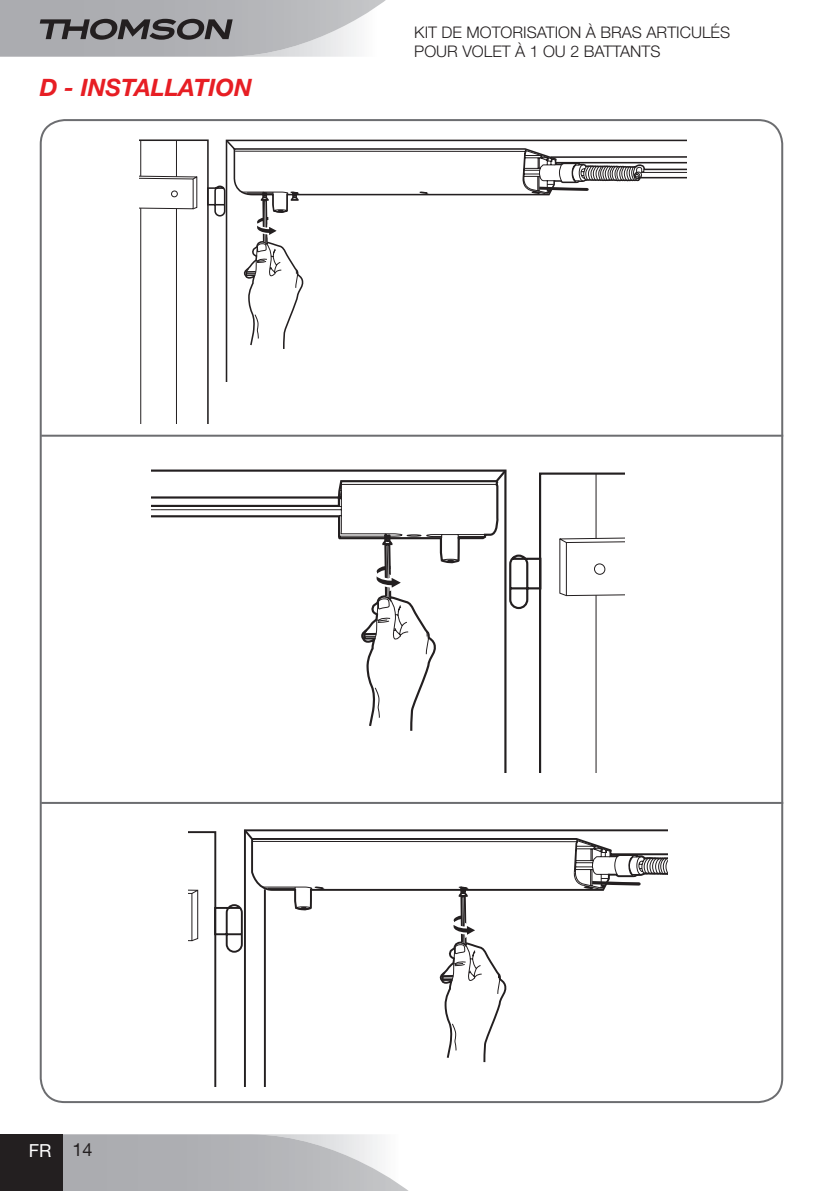
<style>
.page{position:relative;width:840px;height:1191px;background:#fff}
.page>*{position:absolute;margin:0;border:0;box-sizing:border-box;transform-origin:0 0}
.t1{font:italic 700 24px "Helvetica Neue";color:#e71e24}
.t2{font:18px "Helvetica Neue";color:#fff}
.t3{font:300 16px/19.2px "Helvetica Neue";color:#231f20}
.s1{color:#231f20}
</style>
<div class="page">
<svg style="left:62px;top:1134px;width:346px;height:57px"></svg>
<div style="left:0;top:1134px;width:62px;height:57px;background:#231f20"></div>
<svg style="left:0;top:0;width:385px;height:57px"></svg>
<hr style="left:41px;top:435px;width:741px;height:2px;background:#6c6d70">
<hr style="left:41px;top:802px;width:741px;height:2px;background:#6c6d70">
<svg style="left:226px;top:139px;width:460px;height:243px"></svg>
<svg style="left:234px;top:141px;width:409px;height:209px"></svg>
<svg style="left:139px;top:139px;width:87px;height:284px"></svg>
<svg style="left:188px;top:831px;width:25px;height:111px"></svg>
<svg style="left:213px;top:831px;width:53px;height:255px"></svg>
<svg style="left:242px;top:829px;width:425px;height:235px"></svg>
<svg style="left:504px;top:472px;width:120px;height:300px"></svg>
<hr style="left:595px;top:473px;width:1px;height:299px;background:#231f20">
<svg style="left:558px;top:534px;width:66px;height:62px"></svg>
<svg style="left:152px;top:469px;width:390px;height:264px"></svg>
<h1 class="t1" style="left:40px;top:73px;width:214px">d - INSTALLATION</h1>
<p class="t3" style="left:414px;top:22px;width:317px">KIT DE MOTORISATION À BRAS ARTICULÉS<br>POUR VOLET À 1 OU 2 BATTANTS</p>
<p class="t2" style="left:29px;top:1139px;width:65px">FR <span class="s1">14</span></p>
</div>
